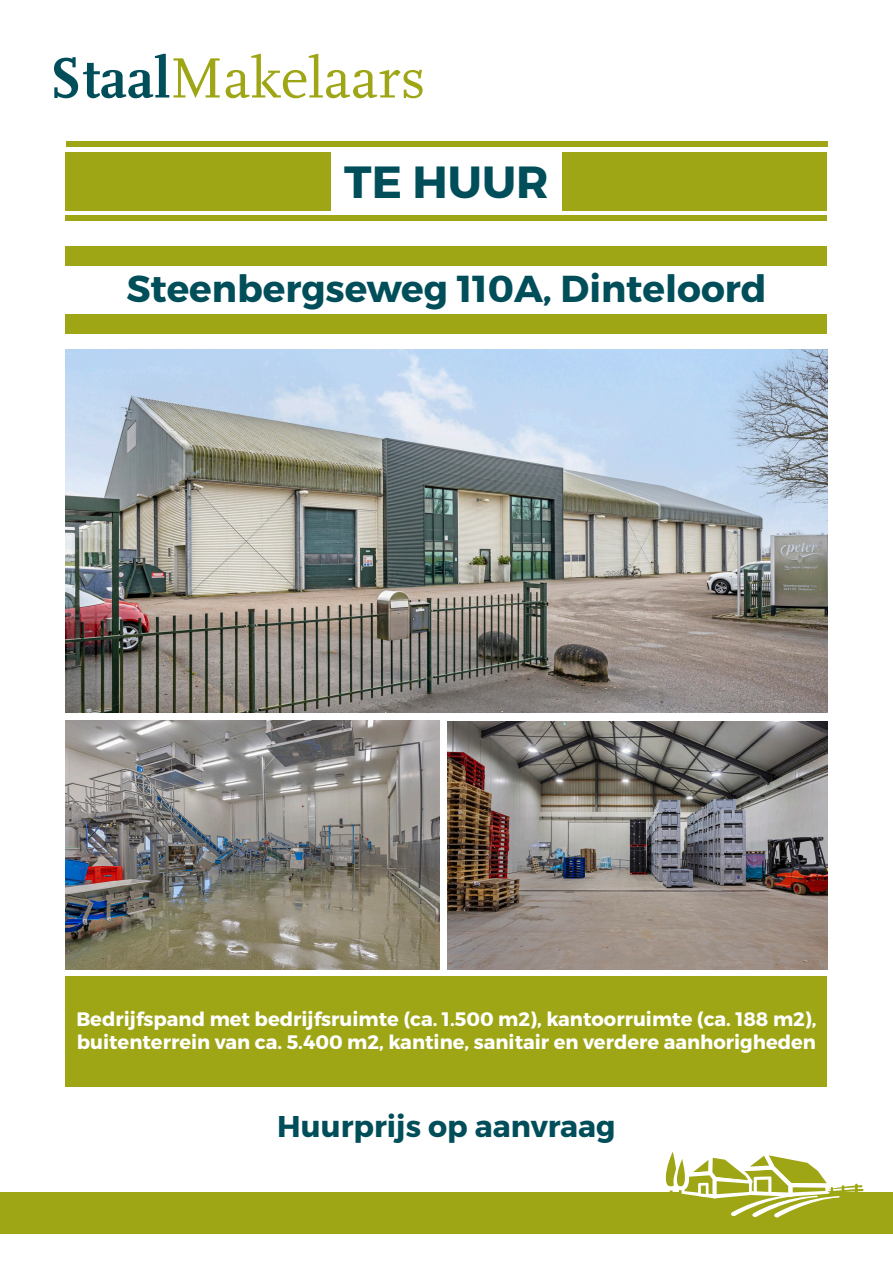
<style>
.page{position:relative;width:893px;height:1263px;background:#fff}
.page>*{position:absolute;margin:0;border:0;box-sizing:border-box;transform-origin:0 0}
.t1{font:700 45px "Montserrat";color:#004e59}
.t2{font:700 37.5px "Montserrat";color:#004e59}
.t3{font:700 30px "Montserrat";color:#004e59}
.t4{font:700 19.5px "Montserrat";color:#fff}
</style>
<div class="page">
<div style="left:0;top:1192px;width:893px;height:42px;background:#9ea615"></div>
<svg style="left:54px;top:54px;width:166px;height:44px"></svg>
<svg style="left:226px;top:54px;width:197px;height:44px"></svg>
<svg style="left:665px;top:1151px;width:199px;height:67px"></svg>
<img style="left:66px;top:350px;width:761px;height:362px">
<img style="left:66px;top:721px;width:373px;height:248px">
<img style="left:448px;top:721px;width:379px;height:248px">
<div style="left:66px;top:152px;width:761px;height:58px;background:#9ea615"></div>
<div style="left:66px;top:976px;width:761px;height:110px;background:#9ea615"></div>
<div style="left:331px;top:139px;width:231px;height:82px;background:#fff"></div>
<div style="left:66px;top:141px;width:761px;height:6px;background:#9ea615"></div>
<div style="left:66px;top:215px;width:761px;height:6px;background:#9ea615"></div>
<div style="left:66px;top:315px;width:761px;height:19px;background:#9ea615"></div>
<div style="left:66px;top:246px;width:761px;height:19px;background:#9ea615"></div>
<p class="t1" style="left:344px;top:154px;width:206px">TE HUUR</p>
<p class="t2" style="left:126px;top:265px;width:642px">Steenbergseweg 110A, Dinteloord</p>
<p class="t4" style="left:76px;top:1007px;width:742px">Bedrijfspand met bedrijfsruimte (ca. 1.500 m2), kantoorruimte (ca. 188 m2),</p>
<p class="t4" style="left:77px;top:1030px;width:741px">buitenterrein van ca. 5.400 m2, kantine, sanitair en verdere aanhorigheden</p>
<p class="t3" style="left:277px;top:1107px;width:340px">Huurprijs op aanvraag</p>
</div>
